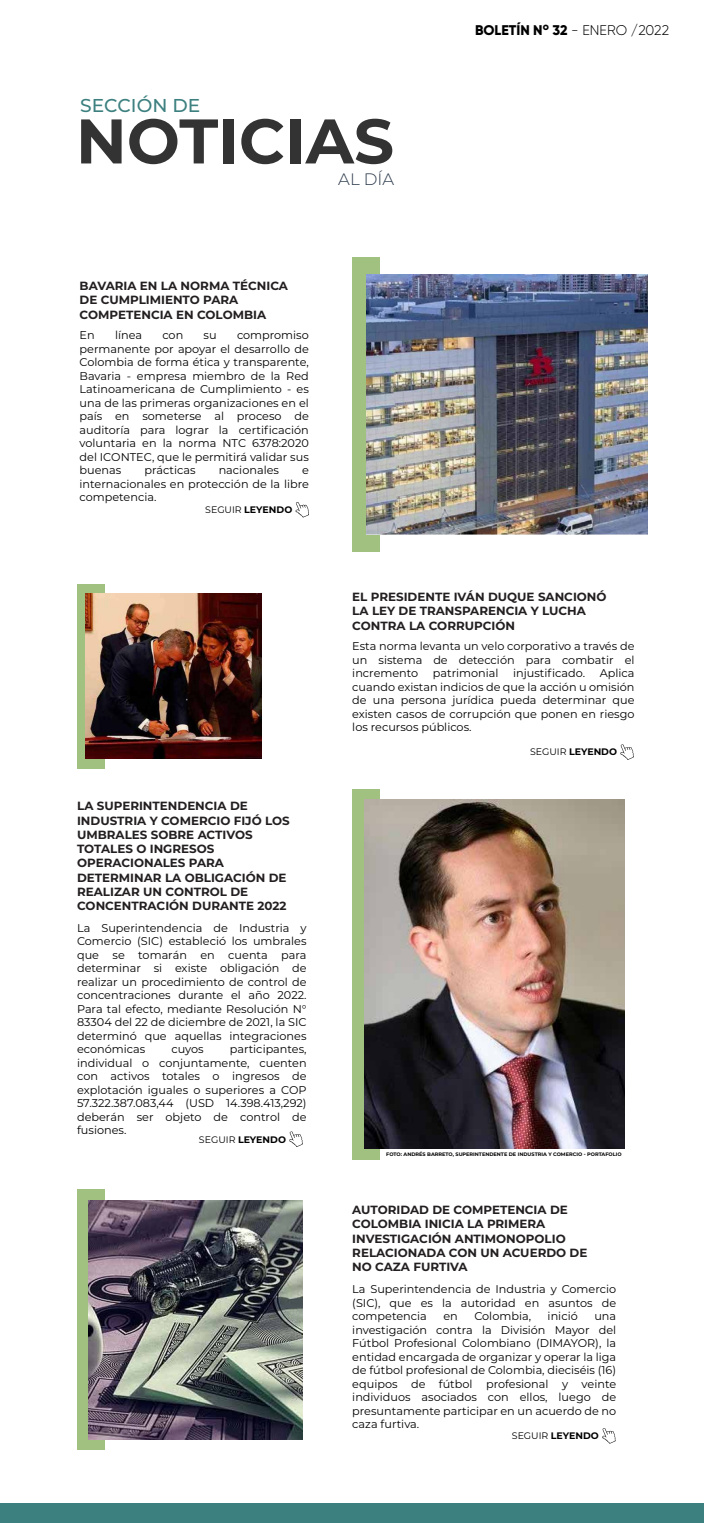
<style>
.page{position:relative;width:704px;height:1523px;background:#fff}
.page>*{position:absolute;margin:0;border:0;box-sizing:border-box;transform-origin:0 0}
.t1{font:700 62.88px "Montserrat";color:#333}
.t2{font:500 18.62px "Montserrat";color:#3d8080}
.t3{font:300 16.56px "Montserrat";color:#2b394a}
.t4{font:300 14px "Gilroy";color:#000}
.t5{font:700 11.88px/14.2px "Montserrat";color:#231f20}
.t6{font:11.25px/13.5px "Montserrat";color:#000;text-align:justify}
.t7{font:700 9.44px "Montserrat";color:#000}
.t8{font:700 5px "Montserrat";color:#000}
.s1{font-weight:400}
.s2{font-weight:800}
</style>
<div class="page">
<div style="left:0;top:1503px;width:703px;height:19px;background:#3d8080"></div>
<div style="left:352px;top:257px;width:28px;height:295px;background:#a0c180"></div>
<div style="left:352px;top:789px;width:28px;height:370px;background:#a0c180"></div>
<div style="left:77px;top:1189px;width:28px;height:260px;background:#a0c180"></div>
<svg style="left:295px;top:502px;width:14px;height:15px"></svg>
<svg style="left:289px;top:1131px;width:13px;height:16px"></svg>
<svg style="left:620px;top:744px;width:13px;height:16px"></svg>
<svg style="left:602px;top:1428px;width:13px;height:15px"></svg>
<div style="left:77px;top:584px;width:28px;height:184px;background:#a0c180"></div>
<img style="left:366px;top:274px;width:280px;height:260px">
<img style="left:86px;top:593px;width:175px;height:165px">
<img style="left:364px;top:800px;width:260px;height:348px">
<img style="left:88px;top:1200px;width:214px;height:239px">
<h2 class="t2" style="left:80px;top:92px;width:121px">SECCIÓN DE</h2>
<h1 class="t1" style="left:76px;top:96px;width:319px">NOTICIAS</h1>
<h3 class="t3" style="left:338px;top:167px;width:57px">AL DÍA</h3>
<p class="t5" style="left:79px;top:278px;width:210px">BAVARIA EN LA NORMA TÉCNICA<br>DE CUMPLIMIENTO PARA<br>COMPETENCIA EN COLOMBIA</p>
<p class="t6" style="left:79px;top:328px;width:231px;text-indent:157px">compromiso permanente por apoyar el desarrollo de Colombia de forma ética y transparente, Bavaria - empresa miembro de la Red Latinoamericana de Cumplimiento - es una de las primeras organizaciones en el país en someterse al proceso de auditoría para lograr la certificación voluntaria en la norma NTC 6378:2020 del ICONTEC, que le permitirá validar sus buenas</p>
<p class="t6" style="left:79px;top:328px;width:17px">En</p>
<p class="t6" style="left:115px;top:328px;width:28px">línea</p>
<p class="t6" style="left:162px;top:328px;width:22px">con</p>
<p class="t6" style="left:203px;top:328px;width:15px">su</p>
<p class="t6" style="left:144px;top:463px;width:53px">prácticas</p>
<p class="t6" style="left:218px;top:463px;width:62px">nacionales</p>
<p class="t6" style="left:79px;top:463px;width:231px;text-indent:222px">e internacionales en protección de la libre competencia.</p>
<p class="t7" style="left:205px;top:503px;width:88px"><span class="s1">SEGUIR</span> LEYENDO</p>
<p class="t4" style="left:475px;top:22px;width:195px"><span class="s2">BOLETÍN N</span><sup>o</sup> <span class="s2">32</span> - ENERO /2022</p>
<p class="t5" style="left:352px;top:589px;width:255px">EL PRESIDENTE IVÁN DUQUE SANCIONÓ<br>LA LEY DE TRANSPARENCIA Y LUCHA<br>CONTRA LA CORRUPCIÓN</p>
<p class="t6" style="left:352px;top:639px;width:283px">Esta norma levanta un velo corporativo a través de un sistema de detección para combatir el incremento</p>
<p class="t6" style="left:432px;top:666px;width:67px">patrimonial</p>
<p class="t6" style="left:512px;top:666px;width:74px">injustificado.</p>
<p class="t6" style="left:352px;top:666px;width:283px;text-indent:247px">Aplica cuando existan indicios de que la acción u omisión de una persona jurídica pueda determinar que existen casos de corrupción que ponen en riesgo los recursos públicos.</p>
<p class="t5" style="left:77px;top:798px;width:214px">LA SUPERINTENDENCIA DE<br>INDUSTRIA Y COMERCIO FIJÓ LOS<br>UMBRALES SOBRE ACTIVOS<br>TOTALES O INGRESOS<br>OPERACIONALES PARA<br>DETERMINAR LA OBLIGACIÓN DE<br>REALIZAR UN CONTROL DE<br>CONCENTRACIÓN DURANTE 2022</p>
<p class="t6" style="left:77px;top:920px;width:231px">La Superintendencia de Industria y Comercio (SIC) estableció los umbrales que se tomarán en cuenta para determinar si existe obligación de realizar un procedimiento de control de concentraciones durante el año 2022.<br>Para tal efecto, mediante Resolución N° 83304 del 22 de diciembre de 2021, la SIC determinó que aquellas integraciones económicas</p>
<p class="t6" style="left:77px;top:1042px;width:231px;text-indent:153px">participantes, individual o conjuntamente, cuenten con activos totales o ingresos de explotación iguales o superiores a COP 57.322.387.083,44 (USD 14.398.413,292) deberán ser objeto de control de fusiones.</p>
<p class="t6" style="left:171px;top:1042px;width:34px">cuyos</p>
<p class="t7" style="left:199px;top:1132px;width:88px"><span class="s1">SEGUIR</span> LEYENDO</p>
<p class="t7" style="left:529px;top:745px;width:88px"><span class="s1">SEGUIR</span> LEYENDO</p>
<p class="t8" style="left:386px;top:1150px;width:237px">FOTO: ANDRÉS BARRETO, SUPERINTENDENTE DE INDUSTRIA Y COMERCIO - PORTAFOLIO</p>
<p class="t5" style="left:352px;top:1202px;width:236px">AUTORIDAD DE COMPETENCIA DE<br>COLOMBIA INICIA LA PRIMERA<br>INVESTIGACIÓN ANTIMONOPOLIO<br>RELACIONADA CON UN ACUERDO DE<br>NO CAZA FURTIVA</p>
<p class="t6" style="left:352px;top:1282px;width:265px">La Superintendencia de Industria y Comercio (SIC), que es la autoridad en asuntos de competencia</p>
<p class="t6" style="left:443px;top:1309px;width:16px">en</p>
<p class="t6" style="left:474px;top:1309px;width:58px">Colombia,</p>
<p class="t6" style="left:547px;top:1309px;width:32px">inició</p>
<p class="t6" style="left:352px;top:1309px;width:265px;text-indent:242px">una investigación contra la División Mayor del Fútbol Profesional Colombiano (DIMAYOR), la entidad encargada de organizar y operar la liga de fútbol profesional de Colombia, dieciséis (16) equipos de fútbol profesional y veinte individuos asociados con ellos, luego de presuntamente participar en un acuerdo de no caza furtiva.</p>
<p class="t7" style="left:511px;top:1429px;width:88px"><span class="s1">SEGUIR</span> LEYENDO</p>
</div>
